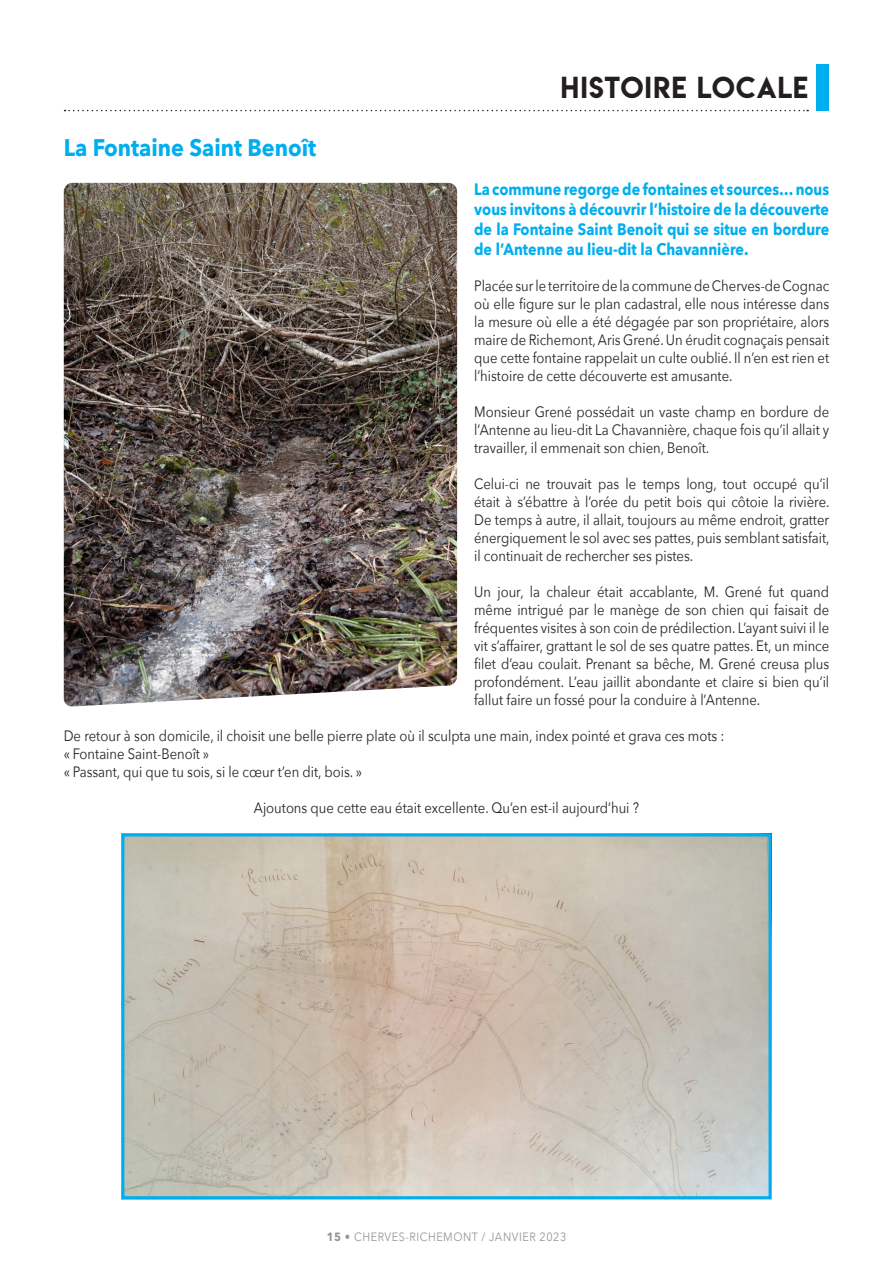
<style>
.page{position:relative;width:893px;height:1263px;background:#fff}
.page>*{position:absolute;margin:0;border:0;box-sizing:border-box;transform-origin:0 0}
.t1{font:27px "Lemon Milk";letter-spacing:.04em;color:#231f20}
.t2{font:700 24px "Avenir Next";color:#00aeef;scale:.9 1}
.t3{font:700 16.5px/19.8px "Avenir Next";color:#00aeef;text-align:justify;scale:.87 1}
.t4{font:15px/18px "Avenir Next";color:#231f20;text-align:justify;scale:.87 1}
.t5{font:12px "Avenir Next";letter-spacing:.05em;color:#939598;scale:.9 1}
.s1{font-weight:700}
</style>
<div class="page">
<img style="left:125px;top:837px;width:642px;height:358px">
<div style="left:121px;top:833px;width:650px;height:366px;border:3px solid #00aeef"></div>
<img style="left:64px;top:183px;width:393px;height:524px">
<div style="left:816px;top:64px;width:13px;height:47px;background:#00aeef"></div>
<svg style="left:65px;top:110px;width:743px;height:1px"></svg>
<p class="t2" style="left:64px;top:127px;width:282px">La Fontaine Saint Benoît</p>
<p class="t1" style="left:561px;top:68px;width:249px">HISTOIRE LOCALE</p>
<p class="t3" style="left:474px;top:179px;width:410px">La commune regorge de fontaines et sources… nous vous invitons à découvrir l’histoire de la découverte de la Fontaine Saint Benoit qui se situe en bordure de l’Antenne au lieu-dit la Chavannière.</p>
<p class="t4" style="left:474px;top:276px;width:410px">Placée sur le territoire de la commune de Cherves-de Cognac où elle figure sur le plan cadastral, elle nous intéresse dans la mesure où elle a été dégagée par son propriétaire, alors maire de Richemont, Aris Grené. Un érudit cognaçais pensait que cette fontaine rappelait un culte oublié. Il n’en est rien et l’histoire de cette découverte est amusante.</p>
<p class="t4" style="left:474px;top:402px;width:410px">Monsieur Grené possédait un vaste champ en bordure de l’Antenne au lieu-dit La Chavannière, chaque fois qu’il allait y travailler, il emmenait son chien, Benoît.</p>
<p class="t4" style="left:474px;top:474px;width:410px">Celui-ci ne trouvait pas le temps long, tout occupé qu’il était à s’ébattre à l’orée du petit bois qui côtoie la rivière.<br>De temps à autre, il allait, toujours au même endroit, gratter énergiquement le sol avec ses pattes, puis semblant satisfait, il continuait de rechercher ses pistes.</p>
<p class="t4" style="left:474px;top:582px;width:410px">Un jour, la chaleur était accablante, M. Grené fut quand même intrigué par le manège de son chien qui faisait de fréquentes visites à son coin de prédilection. L’ayant suivi il le vit s’affairer, grattant le sol de ses quatre pattes. Et, un mince filet d’eau coulait. Prenant sa bêche, M. Grené creusa plus profondément. L’eau jaillit abondante et claire si bien qu’il fallut faire un fossé pour la conduire à l’Antenne.</p>
<p class="t4" style="left:64px;top:726px;width:761px">De retour à son domicile, il choisit une belle pierre plate où il sculpta une main, index pointé et grava ces mots :</p>
<p class="t4" style="left:64px;top:744px;width:169px">« Fontaine Saint-Benoît »</p>
<p class="t4" style="left:64px;top:762px;width:344px">« Passant, qui que tu sois, si le cœur t’en dit, bois. »</p>
<p class="t4" style="left:254px;top:798px;width:444px">Ajoutons que cette eau était excellente. Qu’en est-il aujourd’hui ?</p>
<p class="t5" style="left:327px;top:1227px;width:268px"><span class="s1">15</span> • CHERVES-RICHEMONT / JANVIER 2023</p>
</div>
